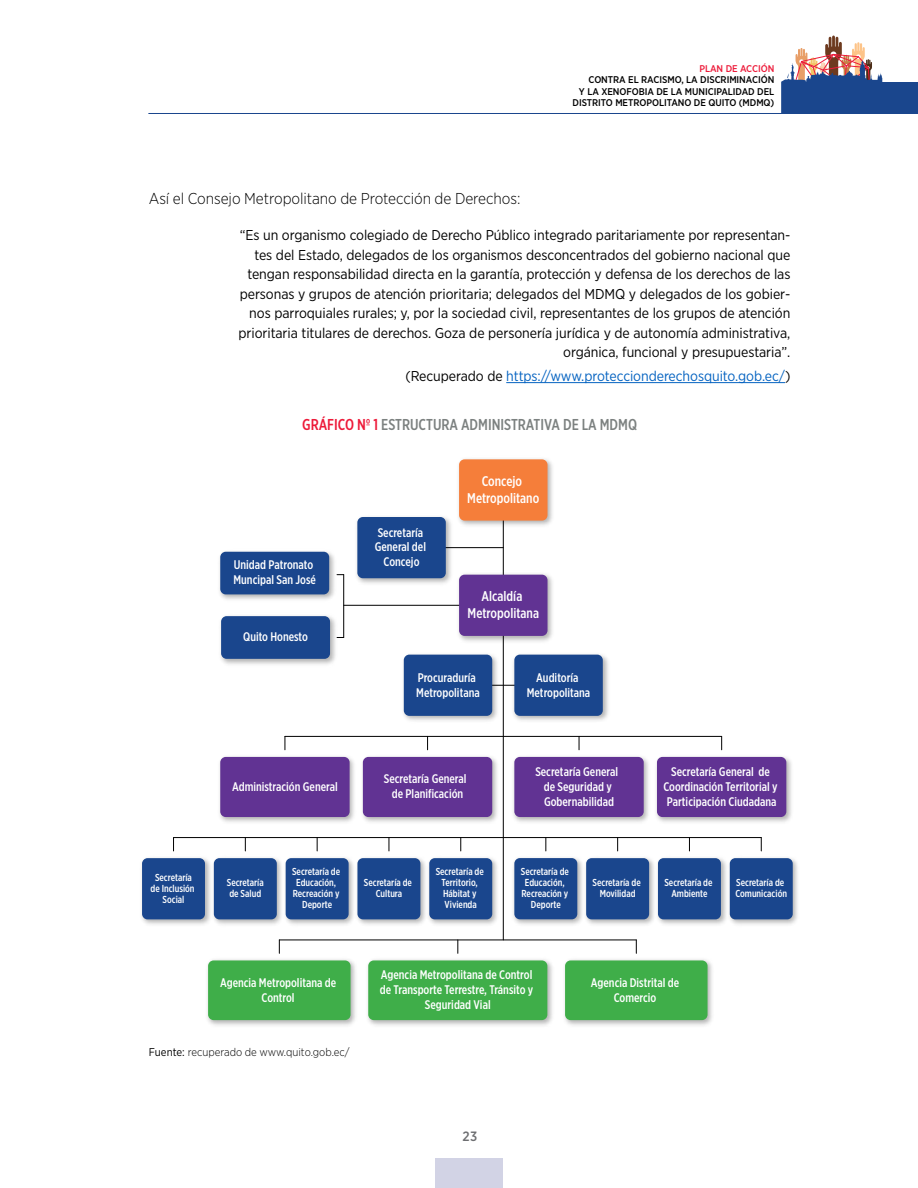
<style>
.page{position:relative;width:918px;height:1188px;background:#fff}
.page>*{position:absolute;margin:0;border:0;box-sizing:border-box;transform-origin:0 0}
.t1{font:300 15.75px "Gotham Narrow";letter-spacing:-.005em;color:#000}
.t2{font:500 15.75px "Gotham X Narrow";color:#7c8180}
.t3{font:14.25px/19.5px "Gotham Narrow";letter-spacing:-.005em;color:#000;text-align:right}
.t4{font:14.25px "Gotham Narrow";letter-spacing:-.005em;color:#0563c1}
.t5{font:500 14.1px/16.8px "Gotham X Narrow";color:#fff;text-align:center}
.t6{font:500 13.5px "Gotham Narrow";color:#6d6e71}
.t7{font:500 12.45px/15px "Gotham X Narrow";color:#fff;text-align:center}
.t8{font:300 11.25px "Gotham Narrow";color:#000}
.t9{font:500 10.2px/10.9px "Gotham X Narrow";color:#fff;text-align:center}
.t10{font:500 9.75px/11.2px "Gotham Narrow";letter-spacing:-.005em;color:#000;text-align:right}
.t11{font:500 9.75px "Gotham Narrow";letter-spacing:-.005em;color:#ed1a39}
.s1{color:#000}
.s2{color:#ed1a39}
.s3{font-weight:400}
</style>
<div class="page">
<div style="left:882px;top:82px;width:36px;height:31px;background:#1a468d"></div>
<hr style="left:149px;top:113px;width:769px;height:1px;background:#1a468d">
<svg style="left:781px;top:36px;width:101px;height:77px"></svg>
<div style="left:435px;top:1158px;width:68px;height:30px;background:#d2d3e5"></div>
<hr style="left:506px;top:382px;width:279px;height:1px;background:#0563c1">
<hr style="left:503px;top:477px;width:1px;height:463px;background:#000">
<hr style="left:279px;top:940px;width:357px;height:1px;background:#000">
<hr style="left:174px;top:837px;width:587px;height:1px;background:#000">
<hr style="left:285px;top:736px;width:437px;height:1px;background:#000">
<hr style="left:448px;top:685px;width:111px;height:1px;background:#000">
<hr style="left:344px;top:605px;width:159px;height:1px;background:#000">
<hr style="left:402px;top:547px;width:101px;height:1px;background:#000">
<hr style="left:343px;top:575px;width:1px;height:62px;background:#000">
<svg style="left:279px;top:940px;width:1px;height:13px"></svg>
<svg style="left:457px;top:940px;width:1px;height:13px"></svg>
<svg style="left:636px;top:940px;width:1px;height:13px"></svg>
<svg style="left:173px;top:838px;width:1px;height:13px"></svg>
<svg style="left:245px;top:838px;width:1px;height:13px"></svg>
<svg style="left:317px;top:838px;width:1px;height:13px"></svg>
<svg style="left:389px;top:838px;width:1px;height:13px"></svg>
<svg style="left:460px;top:838px;width:1px;height:13px"></svg>
<svg style="left:545px;top:838px;width:1px;height:13px"></svg>
<svg style="left:617px;top:838px;width:1px;height:13px"></svg>
<svg style="left:689px;top:838px;width:1px;height:13px"></svg>
<svg style="left:761px;top:838px;width:1px;height:13px"></svg>
<svg style="left:285px;top:736px;width:1px;height:14px"></svg>
<svg style="left:427px;top:737px;width:1px;height:13px"></svg>
<svg style="left:579px;top:736px;width:1px;height:14px"></svg>
<svg style="left:721px;top:737px;width:1px;height:13px"></svg>
<img style="left:458px;top:459px;width:95px;height:71px">
<div style="left:459px;top:459px;width:89px;height:62px;background:#f57e3a;border-radius:6px"></div>
<img style="left:219px;top:551px;width:119px;height:49px">
<div style="left:220px;top:552px;width:109px;height:42px;background:#1a468d;border-radius:6px"></div>
<img style="left:220px;top:616px;width:119px;height:49px">
<div style="left:221px;top:616px;width:109px;height:43px;background:#1a468d;border-radius:6px"></div>
<img style="left:356px;top:516px;width:99px;height:68px">
<div style="left:357px;top:517px;width:89px;height:61px;background:#1a468d;border-radius:6px"></div>
<img style="left:510px;top:654px;width:99px;height:67px">
<div style="left:514px;top:655px;width:89px;height:61px;background:#1a468d;border-radius:6px"></div>
<img style="left:403px;top:654px;width:99px;height:67px">
<div style="left:404px;top:655px;width:88px;height:61px;background:#1a468d;border-radius:6px"></div>
<img style="left:454px;top:570px;width:99px;height:75px">
<div style="left:459px;top:575px;width:89px;height:61px;background:#613393;border-radius:6px"></div>
<img style="left:513px;top:858px;width:68px;height:67px">
<div style="left:514px;top:858px;width:63px;height:61px;background:#1a468d;border-radius:6px"></div>
<img style="left:581px;top:857px;width:72px;height:68px">
<div style="left:586px;top:858px;width:63px;height:61px;background:#1a468d;border-radius:6px"></div>
<img style="left:653px;top:858px;width:72px;height:67px">
<div style="left:658px;top:858px;width:63px;height:61px;background:#1a468d;border-radius:6px"></div>
<img style="left:725px;top:857px;width:73px;height:68px">
<div style="left:730px;top:858px;width:63px;height:61px;background:#1a468d;border-radius:6px"></div>
<img style="left:286px;top:858px;width:67px;height:67px">
<div style="left:286px;top:858px;width:63px;height:61px;background:#1a468d;border-radius:6px"></div>
<img style="left:353px;top:858px;width:72px;height:67px">
<div style="left:357px;top:858px;width:63px;height:61px;background:#1a468d;border-radius:6px"></div>
<img style="left:425px;top:857px;width:72px;height:68px">
<div style="left:429px;top:858px;width:63px;height:61px;background:#1a468d;border-radius:6px"></div>
<img style="left:141px;top:858px;width:68px;height:67px">
<div style="left:142px;top:858px;width:63px;height:61px;background:#1a468d;border-radius:6px"></div>
<img style="left:209px;top:857px;width:77px;height:68px">
<div style="left:214px;top:858px;width:63px;height:61px;background:#1a468d;border-radius:6px"></div>
<img style="left:513px;top:756px;width:279px;height:66px">
<div style="left:657px;top:757px;width:129px;height:60px;background:#613393;border-radius:6px"></div>
<div style="left:514px;top:757px;width:130px;height:60px;background:#613393;border-radius:6px"></div>
<img style="left:219px;top:756px;width:278px;height:66px">
<div style="left:363px;top:757px;width:129px;height:60px;background:#613393;border-radius:6px"></div>
<div style="left:220px;top:757px;width:130px;height:60px;background:#613393;border-radius:6px"></div>
<img style="left:367px;top:959px;width:186px;height:67px">
<div style="left:368px;top:960px;width:179px;height:60px;background:#3fae49;border-radius:6px"></div>
<img style="left:207px;top:959px;width:149px;height:67px">
<div style="left:208px;top:960px;width:143px;height:60px;background:#3fae49;border-radius:6px"></div>
<img style="left:564px;top:959px;width:148px;height:67px">
<div style="left:565px;top:960px;width:143px;height:60px;background:#3fae49;border-radius:6px"></div>
<p class="t11" style="left:699px;top:62px;width:76px">PLAN DE ACCIÓN</p>
<p class="t10" style="left:573px;top:74px;width:203px">CONTRA EL RACISMO, LA DISCRIMINACIÓN<br>Y LA XENOFOBIA DE LA MUNICIPALIDAD DEL<br>DISTRITO METROPOLITANO DE QUITO (MDMQ)</p>
<p class="t1" style="left:149px;top:189px;width:373px">Así el Consejo Metropolitano de Protección de Derechos:</p>
<p class="t3" style="left:238px;top:225px;width:554px">“Es un organismo colegiado de Derecho Público integrado paritariamente por representan&shy;tes del Estado, delegados de los organismos desconcentrados del gobierno nacional que tengan responsabilidad directa en la garantía, protección y defensa de los derechos de las personas y grupos de atención prioritaria; delegados del MDMQ y delegados de los gobier&shy;nos parroquiales rurales; y, por la sociedad civil, representantes de los grupos de atención prioritaria titulares de derechos. Goza de personería jurídica y de autonomía administrativa, orgánica, funcional y presupuestaria”.</p>
<p class="t4" style="left:405px;top:367px;width:387px"><span class="s1">(Recuperado de</span> https://www.proteccionderechosquito.gob.ec/<span class="s1">)</span></p>
<p class="t2" style="left:302px;top:415px;width:336px"><span class="s2">GRÁFICO Nº 1</span> ESTRUCTURA ADMINISTRATIVA DE LA MDMQ</p>
<p class="t7" style="left:233px;top:557px;width:84px;text-align:left">Unidad Patronato<br>Muncipal San José</p>
<p class="t7" style="left:243px;top:629px;width:66px">Quito Honesto</p>
<p class="t7" style="left:232px;top:779px;width:107px">Administración General</p>
<p class="t7" style="left:375px;top:524px;width:53px">Secretaría<br>General del<br>Concejo</p>
<p class="t5" style="left:467px;top:472px;width:73px">Concejo<br>Metropolitano</p>
<p class="t5" style="left:468px;top:588px;width:73px">Alcaldía<br>Metropolitana</p>
<p class="t7" style="left:416px;top:670px;width:65px;text-align:left">Procuraduría<br>Metropolitana</p>
<p class="t7" style="left:384px;top:771px;width:84px">Secretaría General de Planificación</p>
<p class="t7" style="left:527px;top:670px;width:65px">Auditoría<br>Metropolitana</p>
<p class="t7" style="left:535px;top:764px;width:84px">Secretaría General de Seguridad y<br>Gobernabilidad</p>
<p class="t7" style="left:663px;top:764px;width:116px">Secretaría General de<br>Coordinación Territorial y<br>Participación Ciudadana</p>
<p class="t9" style="left:151px;top:872px;width:46px">Secretaría de Inclusión<br>Social</p>
<p class="t9" style="left:227px;top:877px;width:38px;text-align:left">Secretaría de Salud</p>
<p class="t9" style="left:292px;top:866px;width:50px">Secretaría de<br>Educación,<br>Recreación y<br>Deporte</p>
<p class="t9" style="left:364px;top:877px;width:50px">Secretaría de<br>Cultura</p>
<p class="t9" style="left:436px;top:866px;width:50px">Secretaría de<br>Territorio,<br>Hábitat y<br>Vivienda</p>
<p class="t9" style="left:521px;top:866px;width:50px">Secretaría de<br>Educación,<br>Recreación y<br>Deporte</p>
<p class="t9" style="left:593px;top:877px;width:50px">Secretaría de<br>Movilidad</p>
<p class="t9" style="left:664px;top:877px;width:50px">Secretaría de<br>Ambiente</p>
<p class="t9" style="left:735px;top:877px;width:53px;text-align:left">Secretaría de<br>Comunicación</p>
<p class="t7" style="left:380px;top:967px;width:155px">Agencia Metropolitana de Control de Transporte Terrestre, Tránsito y<br>Seguridad Vial</p>
<p class="t7" style="left:220px;top:975px;width:118px">Agencia Metropolitana de<br>Control</p>
<p class="t7" style="left:591px;top:975px;width:90px">Agencia Distrital de<br>Comercio</p>
<p class="t8" style="left:149px;top:1045px;width:202px"><span class="s3">Fuente:</span> recuperado de www.quito.gob.ec/</p>
<p class="t6" style="left:462px;top:1127px;width:16px">23</p>
</div>
